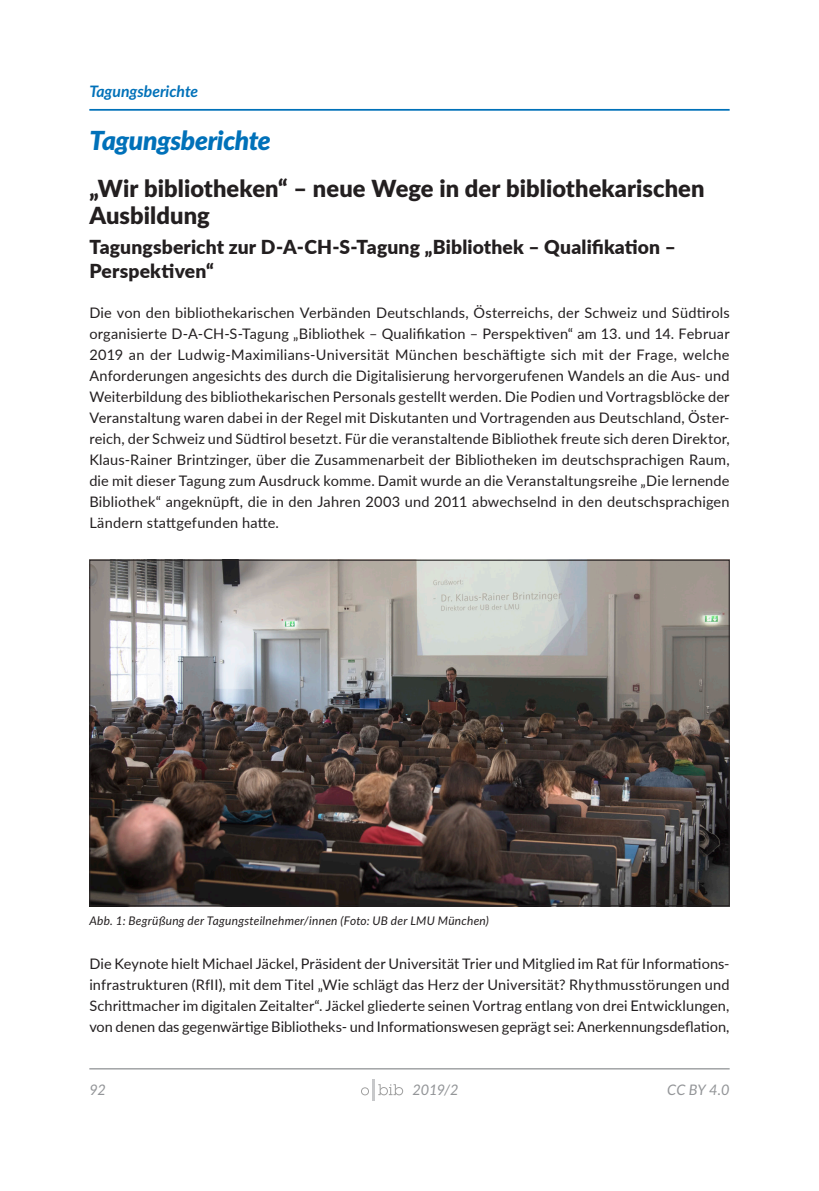
<style>
.page{position:relative;width:819px;height:1191px;background:#fff}
.page>*{position:absolute;margin:0;border:0;box-sizing:border-box;transform-origin:0 0}
.t1{font:italic 900 26.25px "Lato";letter-spacing:-.015em;color:#0071b9}
.t2{font:23.62px/27.1px "Lato Black 2";letter-spacing:.005em;color:#231f20}
.t3{font:900 19.25px/24.5px "Lato";letter-spacing:.01em;color:#231f20}
.t4{font:italic 700 15.75px "Lato";color:#0071b9}
.t5{font:14.53px/21px "Lato";letter-spacing:.015em;color:#231f20;text-align:justify}
.t6{font:14.53px "Lato Regular 2";letter-spacing:.015em;color:#231f20}
.t7{font:italic 14.53px "Lato";letter-spacing:-.015em;color:#939598}
.t8{font:italic 11.9px "Lato";letter-spacing:.02em;color:#231f20}
</style>
<div class="page">
<hr style="left:89px;top:1068px;width:640px;height:1px;background:#939598">
<hr style="left:372px;top:1079px;width:3px;height:21px;background:#c7c8ca">
<svg style="left:361px;top:1087px;width:8px;height:8px"></svg>
<svg style="left:378px;top:1084px;width:25px;height:11px"></svg>
<img style="left:91px;top:562px;width:636px;height:342px">
<hr style="left:89px;top:109px;width:640px;height:2px;background:#0071b9">
<p class="t4" style="left:89px;top:80px;width:110px">Tagungsberichte</p>
<h1 class="t1" style="left:89px;top:121px;width:183px">Tagungsberichte</h1>
<h2 class="t2" style="left:89px;top:174px;width:616px">„Wir bibliotheken“ – neue Wege in der bibliothekarischen<br>Ausbildung</h2>
<h3 class="t3" style="left:89px;top:234px;width:588px">Tagungsbericht zur D-A-CH-S-Tagung „Bibliothek – Qualifikation –<br>Perspektiven“</h3>
<p class="t5" style="left:89px;top:302px;width:641px">Die von den bibliothekarischen Verbänden Deutschlands, Österreichs, der Schweiz und Südtirols organisierte D-A-CH-S-Tagung „Bibliothek – Qualifikation – Perspektiven“ am 13. und 14. Februar 2019 an der Ludwig-Maximilians-Universität München beschäftigte sich mit der Frage, welche</p>
<p class="t6" style="left:89px;top:365px;width:641px">Anforderungen angesichts des durch die Digitalisierung hervorgerufenen Wandels an die Aus- und</p>
<p class="t5" style="left:89px;top:386px;width:641px">Weiterbildung des bibliothekarischen Personals gestellt werden. Die Podien und Vortragsblöcke der Veranstaltung waren dabei in der Regel mit Diskutanten und Vortragenden aus Deutschland, Öster&shy;reich, der Schweiz und Südtirol besetzt. Für die veranstaltende Bibliothek freute sich deren Direktor, Klaus-Rainer Brintzinger, über die Zusammenarbeit der Bibliotheken im deutschsprachigen Raum, die mit dieser Tagung zum Ausdruck komme. Damit wurde an die Veranstaltungsreihe „Die lernende Bibliothek“ angeknüpft, die in den Jahren 2003 und 2011 abwechselnd in den deutschsprachigen Ländern stattgefunden hatte.</p>
<p class="t8" style="left:89px;top:912px;width:401px">Abb. 1: Begrüßung der Tagungsteilnehmer/innen (Foto: UB der LMU München)</p>
<p class="t5" style="left:89px;top:953px;width:641px">Die Keynote hielt Michael Jäckel, Präsident der Universität Trier und Mitglied im Rat für Informations&shy;infrastrukturen (RfII), mit dem Titel „Wie schlägt das Herz der Universität? Rhythmusstörungen und Schrittmacher im digitalen Zeitalter“. Jäckel gliederte seinen Vortrag entlang von drei Entwicklungen, von denen das gegenwärtige Bibliotheks- und Informationswesen geprägt sei: Anerkennungsdeflation,</p>
<p class="t7" style="left:89px;top:1079px;width:18px">92</p>
<p class="t7" style="left:412px;top:1079px;width:47px">2019/2</p>
<p class="t7" style="left:667px;top:1079px;width:64px">CC BY 4.0</p>
</div>
